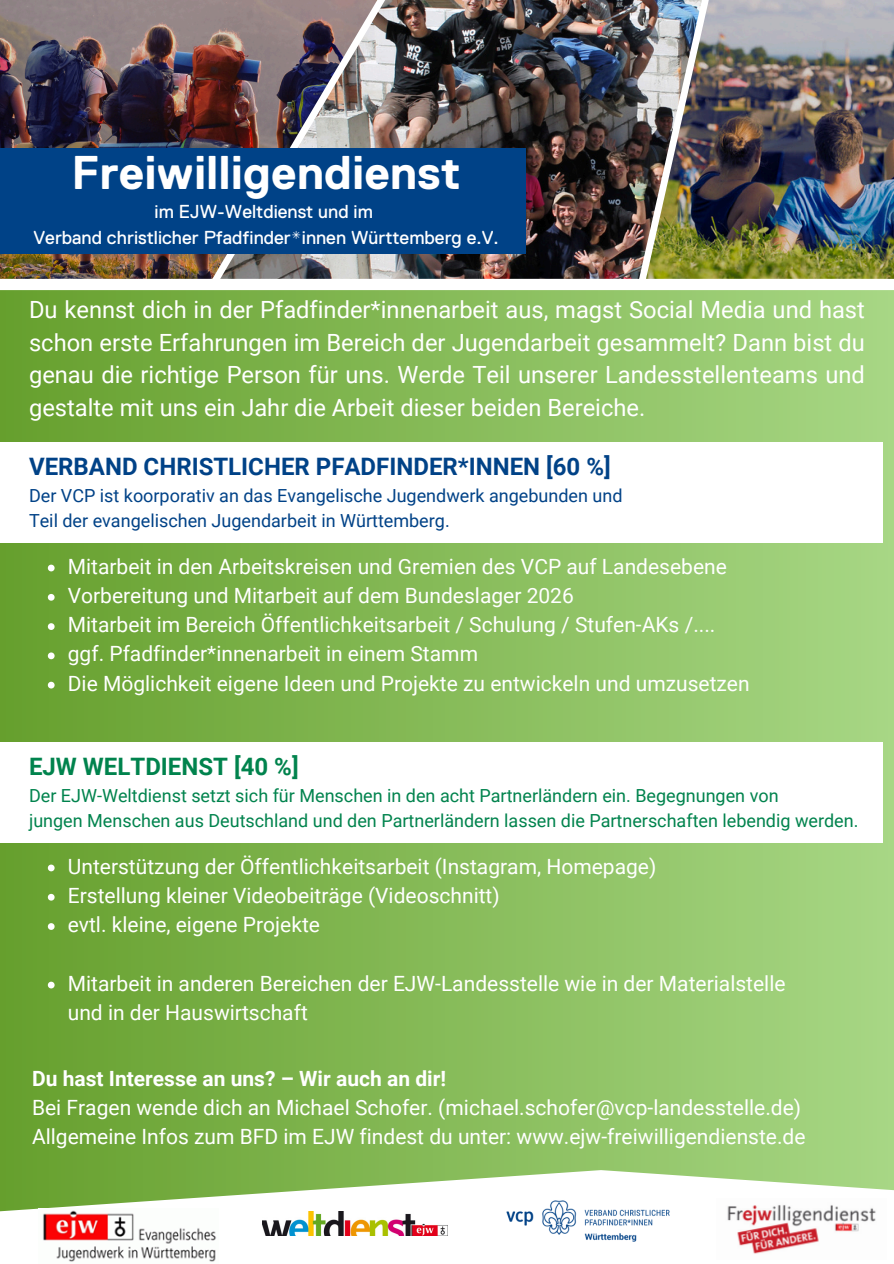
<style>
.page{position:relative;width:894px;height:1264px;background:#fff}
.page>*{position:absolute;margin:0;border:0;box-sizing:border-box;transform-origin:0 0}
.t1{font:700 47.25px "Replica Pro";color:#fff}
.t2{font:700 24px "Roboto";color:#004287}
.t3{font:700 24px "Roboto";color:#00834d}
.t4{font:23.7px/32.7px "Roboto";color:#fff;text-align:justify}
.t5{font:21px/29.2px "Roboto";color:#fff}
.t6{font:18.75px "Replica Pro";color:#fff}
.t7{font:18px "Roboto";color:#00834d}
.t8{font:18px "Roboto";color:#004287}
.s1{font-weight:700}
</style>
<div class="page">
<img style="left:433px;top:0;width:199px;height:279px">
<img style="left:0;top:0;width:200px;height:279px">
<img style="left:200px;top:0;width:233px;height:279px">
<img style="left:722px;top:0;width:171px;height:279px">
<div style="left:0;top:149px;width:526px;height:105px;background:#004287"></div>
<div style="left:0;top:284px;width:893px;height:979px;background:linear-gradient(to right,#66a02e,#a8d785)"></div>
<svg style="left:0;top:1170px;width:893px;height:93px"></svg>
<div style="left:0;top:279px;width:893px;height:11px;background:#fff"></div>
<div style="left:0;top:443px;width:882px;height:100px;background:#fff"></div>
<div style="left:0;top:742px;width:882px;height:101px;background:#fff"></div>
<img style="left:39px;top:1208px;width:180px;height:55px">
<img style="left:716px;top:1198px;width:170px;height:61px">
<img style="left:632px;top:0;width:90px;height:295px">
<img style="left:262px;top:1211px;width:185px;height:24px">
<img style="left:479px;top:1182px;width:215px;height:81px">
<svg style="left:48px;top:564px;width:7px;height:7px"></svg>
<svg style="left:48px;top:594px;width:7px;height:6px"></svg>
<svg style="left:48px;top:623px;width:7px;height:7px"></svg>
<svg style="left:48px;top:652px;width:7px;height:7px"></svg>
<svg style="left:48px;top:681px;width:7px;height:7px"></svg>
<svg style="left:48px;top:864px;width:7px;height:7px"></svg>
<svg style="left:48px;top:893px;width:7px;height:7px"></svg>
<svg style="left:48px;top:923px;width:7px;height:6px"></svg>
<svg style="left:48px;top:981px;width:7px;height:7px"></svg>
<p class="t1" style="left:71px;top:152px;width:391px">Freiwilligendienst</p>
<p class="t6" style="left:154px;top:201px;width:220px">im EJW-Weltdienst und im</p>
<p class="t6" style="left:33px;top:227px;width:467px">Verband christlicher Pfadfinder*innen Württemberg e.V.</p>
<p class="t4" style="left:29px;top:293px;width:837px">Du kennst dich in der Pfadfinder*innenarbeit aus, magst Social Media und hast schon erste Erfahrungen im Bereich der Jugendarbeit gesammelt? Dann bist du genau die richtige Person für uns. Werde Teil unserer Landesstellenteams und gestalte mit uns ein Jahr die Arbeit dieser beiden Bereiche.</p>
<p class="t2" style="left:29px;top:453px;width:583px">VERBAND CHRISTLICHER PFADFINDER*INNEN [60 %]</p>
<p class="t8" style="left:29px;top:485px;width:594px">Der VCP ist koorporativ an das Evangelische Jugendwerk angebunden und</p>
<p class="t8" style="left:29px;top:510px;width:422px">Teil der evangelischen Jugendarbeit in Württemberg.</p>
<p class="t5" style="left:68px;top:552px;width:660px">Mitarbeit in den Arbeitskreisen und Gremien des VCP auf Landesebene</p>
<p class="t5" style="left:68px;top:581px;width:507px">Vorbereitung und Mitarbeit auf dem Bundeslager 2026</p>
<h2 class="t5" style="left:68px;top:610px;width:649px">Mitarbeit im Bereich Öffentlichkeitsarbeit / Schulung / Stufen-AKs /....</h2>
<p class="t5" style="left:68px;top:639px;width:411px">ggf. Pfadfinder*innenarbeit in einem Stamm</p>
<p class="t5" style="left:68px;top:669px;width:683px">Die Möglichkeit eigene Ideen und Projekte zu entwickeln und umzusetzen</p>
<p class="t3" style="left:29px;top:753px;width:271px">EJW WELTDIENST [40 %]</p>
<p class="t7" style="left:29px;top:785px;width:750px">Der EJW-Weltdienst setzt sich für Menschen in den acht Partnerländern ein. Begegnungen von</p>
<h3 class="t7" style="left:29px;top:810px;width:830px">jungen Menschen aus Deutschland und den Partnerländern lassen die Partnerschaften lebendig werden.</h3>
<p class="t5" style="left:68px;top:851px;width:590px">Unterstützung der Öffentlichkeitsarbeit (Instagram, Homepage)</p>
<p class="t5" style="left:68px;top:881px;width:433px">Erstellung kleiner Videobeiträge (Videoschnitt)</p>
<p class="t5" style="left:68px;top:910px;width:254px">evtl. kleine, eigene Projekte</p>
<p class="t5" style="left:68px;top:968px;width:719px">Mitarbeit in anderen Bereichen der EJW-Landesstelle wie in der Materialstelle und in der Hauswirtschaft</p>
<p class="t5" style="left:32px;top:1063px;width:774px"><span class="s1">Du hast Interesse an uns? – Wir auch an dir!<br></span>Bei Fragen wende dich an Michael Schofer. (michael.schofer@vcp-landesstelle.de)<br>Allgemeine Infos zum BFD im EJW findest du unter: www.ejw-freiwilligendienste.de</p>
</div>
